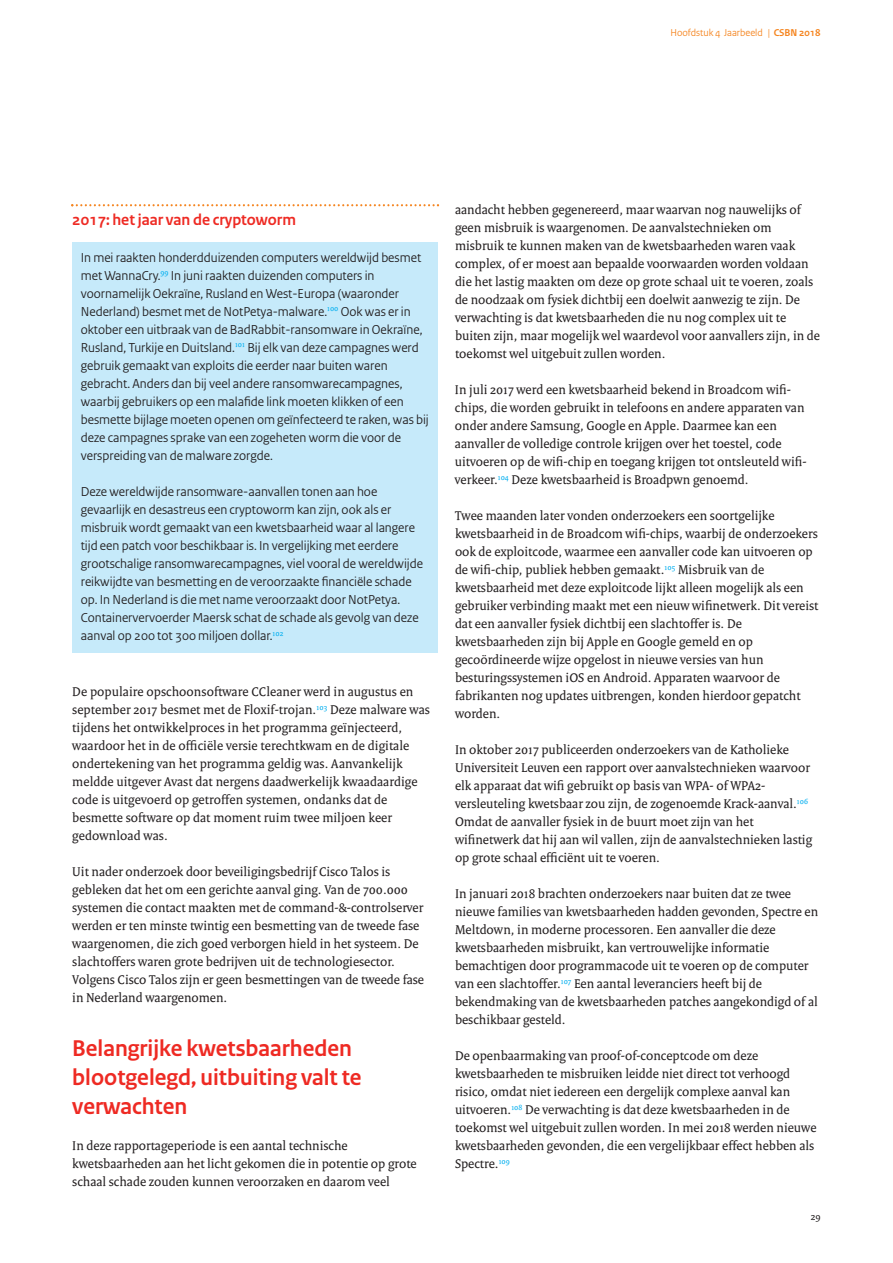
<style>
.page{position:relative;width:893px;height:1263px;background:#fff}
.page>*{position:absolute;margin:0;border:0;box-sizing:border-box;transform-origin:0 0}
.t1{font:700 24px/28.8px "Rijksoverheid Sans";color:#ee2a23}
.t2{font:700 16.5px "Rijksoverheid Sans";color:#ee2a23}
.t3{font:13.65px/18px "Rijksoverheid Serif";color:#231f20}
.t4{font:13.65px/18px "Rijksoverheid Sans";color:#231f20}
.t5{font:10.5px "Rijksoverheid Sans";color:#f58520}
.t6{font:10.5px "Rijksoverheid Serif";color:#231f20}
.s1{font-weight:700}
</style>
<div class="page">
<div style="left:72px;top:242px;width:366px;height:411px;background:#c6eafa"></div>
<svg style="left:71px;top:204px;width:368px;height:2px"></svg>
<p class="t5" style="left:670px;top:29px;width:152px">Hoofdstuk 4 Jaarbeeld | <span class="s1">CSBN 2018</span></p>
<p class="t2" style="left:72px;top:214px;width:225px">2017: het jaar van de cryptoworm</p>
<p class="t4" style="left:81px;top:249px;width:350px">In mei raakten honderdduizenden computers wereldwijd besmet met WannaCry.<sup>99</sup> In juni raakten duizenden computers in voornamelijk Oekraïne, Rusland en West-Europa (waaronder Nederland) besmet met de NotPetya-malware.<sup>100</sup> Ook was er in oktober een uitbraak van de BadRabbit-ransomware in Oekraïne, Rusland, Turkije en Duitsland.<sup>101</sup> Bij elk van deze campagnes werd gebruik gemaakt van exploits die eerder naar buiten waren gebracht. Anders dan bij veel andere ransomwarecampagnes, waarbij gebruikers op een malafide link moeten klikken of een besmette bijlage moeten openen om geïnfecteerd te raken, was bij deze campagnes sprake van een zogeheten worm die voor de verspreiding van de malware zorgde.</p>
<p class="t4" style="left:81px;top:483px;width:344px">Deze wereldwijde ransomware-aanvallen tonen aan hoe gevaarlijk en desastreus een cryptoworm kan zijn, ook als er misbruik wordt gemaakt van een kwetsbaarheid waar al langere tijd een patch voor beschikbaar is. In vergelijking met eerdere grootschalige ransomwarecampagnes, viel vooral de wereldwijde reikwijdte van besmetting en de veroorzaakte financiële schade op. In Nederland is die met name veroorzaakt door NotPetya.<br>Containervervoerder Maersk schat de schade als gevolg van deze aanval op 200 tot 300 miljoen dollar.<sup>102</sup></p>
<p class="t3" style="left:72px;top:684px;width:359px">De populaire opschoonsoftware CCleaner werd in augustus en september 2017 besmet met de Floxif-trojan.<sup>103</sup> Deze malware was tijdens het ontwikkelproces in het programma geïnjecteerd, waardoor het in de officiële versie terechtkwam en de digitale ondertekening van het programma geldig was. Aanvankelijk meldde uitgever Avast dat nergens daadwerkelijk kwaadaardige code is uitgevoerd op getroffen systemen, ondanks dat de besmette software op dat moment ruim twee miljoen keer gedownload was.</p>
<p class="t3" style="left:72px;top:864px;width:353px">Uit nader onderzoek door beveiligingsbedrijf Cisco Talos is gebleken dat het om een gerichte aanval ging. Van de 700.000 systemen die contact maakten met de command-&amp;-controlserver werden er ten minste twintig een besmetting van de tweede fase waargenomen, die zich goed verborgen hield in het systeem. De slachtoffers waren grote bedrijven uit de technologiesector.<br>Volgens Cisco Talos zijn er geen besmettingen van de tweede fase in Nederland waargenomen.</p>
<h1 class="t1" style="left:72px;top:1036px;width:291px">Belangrijke kwetsbaarheden blootgelegd, uitbuiting valt te verwachten</h1>
<p class="t3" style="left:72px;top:1138px;width:346px">In deze rapportageperiode is een aantal technische kwetsbaarheden aan het licht gekomen die in potentie op grote schaal schade zouden kunnen veroorzaken en daarom veel</p>
<p class="t3" style="left:455px;top:202px;width:367px">aandacht hebben gegenereerd, maar waarvan nog nauwelijks of geen misbruik is waargenomen. De aanvalstechnieken om misbruik te kunnen maken van de kwetsbaarheden waren vaak complex, of er moest aan bepaalde voorwaarden worden voldaan die het lastig maakten om deze op grote schaal uit te voeren, zoals de noodzaak om fysiek dichtbij een doelwit aanwezig te zijn. De verwachting is dat kwetsbaarheden die nu nog complex uit te buiten zijn, maar mogelijk wel waardevol voor aanvallers zijn, in de toekomst wel uitgebuit zullen worden.</p>
<p class="t3" style="left:455px;top:382px;width:353px">In juli 2017 werd een kwetsbaarheid bekend in Broadcom wifi&shy;chips, die worden gebruikt in telefoons en andere apparaten van onder andere Samsung, Google en Apple. Daarmee kan een aanvaller de volledige controle krijgen over het toestel, code uitvoeren op de wifi-chip en toegang krijgen tot ontsleuteld wifi&shy;verkeer.<sup>104</sup> Deze kwetsbaarheid is Broadpwn genoemd.</p>
<p class="t3" style="left:455px;top:508px;width:365px">Twee maanden later vonden onderzoekers een soortgelijke kwetsbaarheid in de Broadcom wifi-chips, waarbij de onderzoekers ook de exploitcode, waarmee een aanvaller code kan uitvoeren op de wifi-chip, publiek hebben gemaakt.<sup>105</sup> Misbruik van de kwetsbaarheid met deze exploitcode lijkt alleen mogelijk als een gebruiker verbinding maakt met een nieuw wifinetwerk. Dit vereist dat een aanvaller fysiek dichtbij een slachtoffer is. De kwetsbaarheden zijn bij Apple en Google gemeld en op gecoördineerde wijze opgelost in nieuwe versies van hun besturingssystemen iOS en Android. Apparaten waarvoor de fabrikanten nog updates uitbrengen, konden hierdoor gepatcht worden.</p>
<p class="t3" style="left:455px;top:742px;width:359px">In oktober 2017 publiceerden onderzoekers van de Katholieke Universiteit Leuven een rapport over aanvalstechnieken waarvoor elk apparaat dat wifi gebruikt op basis van WPA- of WPA2- versleuteling kwetsbaar zou zijn, de zogenoemde Krack-aanval.<sup>106<br></sup>Omdat de aanvaller fysiek in de buurt moet zijn van het wifinetwerk dat hij aan wil vallen, zijn de aanvalstechnieken lastig op grote schaal efficiënt uit te voeren.</p>
<p class="t3" style="left:455px;top:886px;width:365px">In januari 2018 brachten onderzoekers naar buiten dat ze twee nieuwe families van kwetsbaarheden hadden gevonden, Spectre en Meltdown, in moderne processoren. Een aanvaller die deze kwetsbaarheden misbruikt, kan vertrouwelijke informatie bemachtigen door programmacode uit te voeren op de computer van een slachtoffer.<sup>107</sup> Een aantal leveranciers heeft bij de bekendmaking van de kwetsbaarheden patches aangekondigd of al beschikbaar gesteld.</p>
<p class="t3" style="left:455px;top:1048px;width:363px">De openbaarmaking van proof-of-conceptcode om deze kwetsbaarheden te misbruiken leidde niet direct tot verhoogd risico, omdat niet iedereen een dergelijk complexe aanval kan uitvoeren.<sup>108</sup> De verwachting is dat deze kwetsbaarheden in de toekomst wel uitgebuit zullen worden. In mei 2018 werden nieuwe kwetsbaarheden gevonden, die een vergelijkbaar effect hebben als Spectre.<sup>109</sup></p>
<p class="t6" style="left:811px;top:1213px;width:11px">29</p>
</div>
